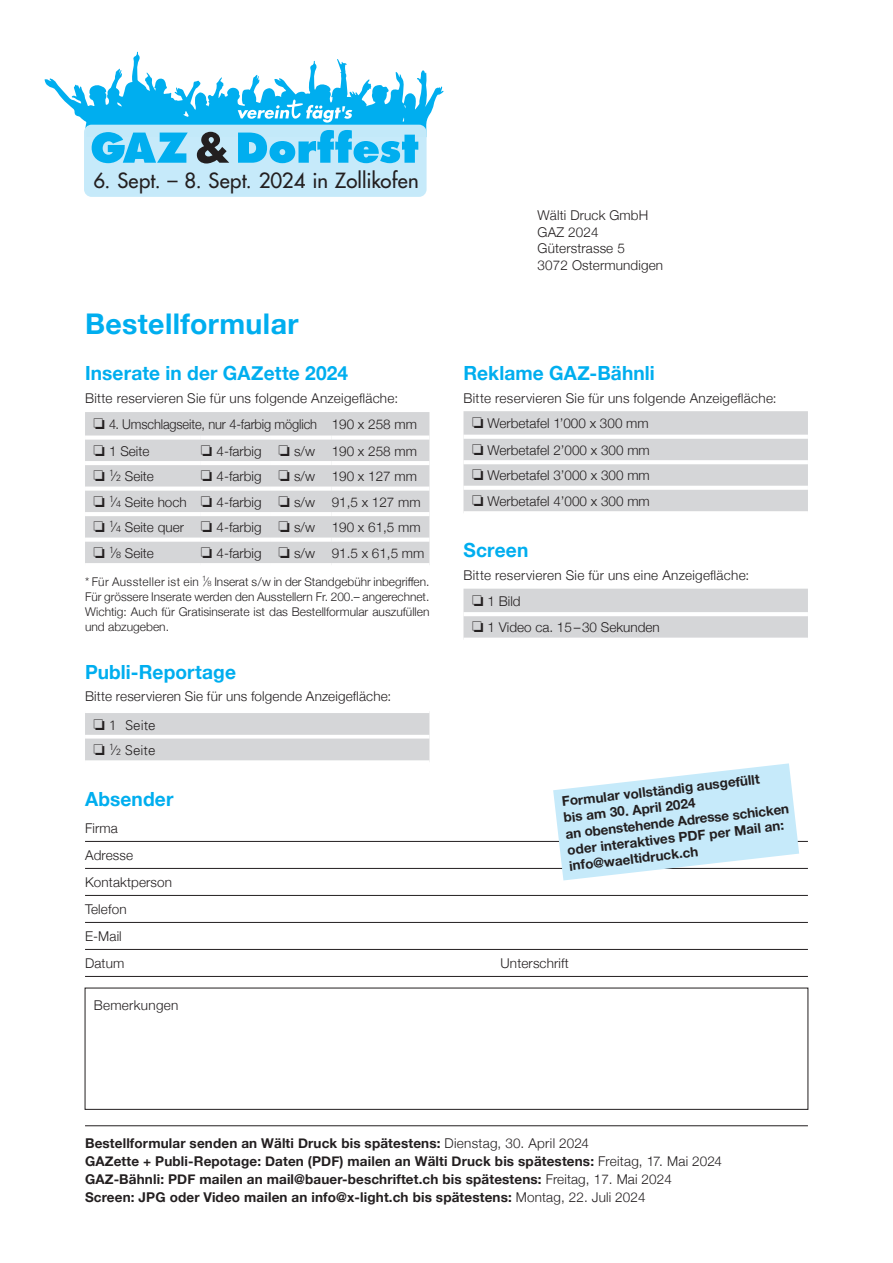
<style>
.page{position:relative;width:893px;height:1263px;background:#fff}
.page>*{position:absolute;margin:0;border:0;box-sizing:border-box;transform-origin:0 0}
.t1{font:700 28.5px "Helvetica Neue";letter-spacing:.015em;color:#00aeef}
.t2{font:500 20.4px "Futura Std";letter-spacing:.005em;color:#231f20}
.t3{font:700 19.5px "Helvetica Neue";letter-spacing:.005em;color:#00aeef}
.t4{font:300 13.5px/27px "Helvetica Neue";letter-spacing:.01em;color:#231f20}
.t5{font:700 13.5px/18px "Helvetica Neue";letter-spacing:.01em;color:#231f20}
.t6{font:700 13.5px/16.2px "Helvetica Neue LT Std";color:#231f20}
.t7{font:300 13.5px/25.5px "Univers LT Std";color:#231f20}
.t8{font:300 12px/15px "Helvetica Neue";color:#231f20;text-align:justify}
.s1{font-family:"Univers LT Std"}
.s2{font-family:"Univers LT Std";font-size:9px}
.s3{font-size:7.5px}
.s4{font-size:9px}
.s5{font-weight:300}
</style>
<div class="page">
<hr style="left:85px;top:1125px;width:723px;height:1px;background:#231f20">
<hr style="left:85px;top:841px;width:723px;height:1px;background:#231f20">
<hr style="left:85px;top:868px;width:723px;height:1px;background:#231f20">
<hr style="left:85px;top:895px;width:723px;height:1px;background:#231f20">
<hr style="left:85px;top:922px;width:723px;height:1px;background:#231f20">
<hr style="left:85px;top:949px;width:723px;height:1px;background:#231f20">
<hr style="left:85px;top:976px;width:723px;height:1px;background:#231f20">
<svg style="left:553px;top:763px;width:246px;height:117px"></svg>
<div style="left:85px;top:412px;width:344px;height:151px;background:#d5d6d8"></div>
<div style="left:85px;top:435px;width:116px;height:5px;background:#fff"></div>
<div style="left:201px;top:435px;width:69px;height:5px;background:#fff"></div>
<div style="left:270px;top:435px;width:62px;height:5px;background:#fff"></div>
<div style="left:332px;top:435px;width:97px;height:5px;background:#fff"></div>
<hr style="left:85px;top:461px;width:116px;height:4px;background:#fff">
<hr style="left:201px;top:461px;width:69px;height:4px;background:#fff">
<hr style="left:270px;top:461px;width:62px;height:4px;background:#fff">
<hr style="left:332px;top:461px;width:97px;height:4px;background:#fff">
<div style="left:85px;top:486px;width:116px;height:5px;background:#fff"></div>
<div style="left:201px;top:486px;width:69px;height:5px;background:#fff"></div>
<div style="left:270px;top:486px;width:62px;height:5px;background:#fff"></div>
<div style="left:332px;top:486px;width:97px;height:5px;background:#fff"></div>
<hr style="left:85px;top:512px;width:116px;height:4px;background:#fff">
<hr style="left:201px;top:512px;width:69px;height:4px;background:#fff">
<hr style="left:270px;top:512px;width:62px;height:4px;background:#fff">
<hr style="left:332px;top:512px;width:97px;height:4px;background:#fff">
<svg style="left:85px;top:538px;width:116px;height:4px"></svg>
<svg style="left:201px;top:538px;width:69px;height:4px"></svg>
<svg style="left:270px;top:538px;width:62px;height:4px"></svg>
<svg style="left:332px;top:538px;width:97px;height:4px"></svg>
<div style="left:463px;top:411px;width:345px;height:100px;background:#d5d6d8"></div>
<hr style="left:463px;top:435px;width:345px;height:4px;background:#fff">
<hr style="left:463px;top:460px;width:345px;height:4px;background:#fff">
<hr style="left:463px;top:486px;width:345px;height:4px;background:#fff">
<div style="left:463px;top:589px;width:345px;height:49px;background:#d5d6d8"></div>
<hr style="left:463px;top:612px;width:345px;height:4px;background:#fff">
<div style="left:85px;top:713px;width:344px;height:47px;background:#d5d6d8"></div>
<hr style="left:85px;top:735px;width:344px;height:3px;background:#fff">
<svg style="left:85px;top:760px;width:344px;height:1px"></svg>
<div style="left:84px;top:125px;width:343px;height:72px;background:#c6eafa;border-radius:8px"></div>
<svg style="left:44px;top:52px;width:400px;height:112px"></svg>
<h2 class="t2" style="left:93px;top:167px;width:327px">6. Sept. – 8. Sept. 2024 in Zollikofen</h2>
<h1 class="t1" style="left:85px;top:302px;width:215px">Bestellformular</h1>
<h3 class="t3" style="left:85px;top:358px;width:265px">Inserate in der GAZette 2024</h3>
<p class="t4" style="left:94px;top:384px;width:325px;line-height:26.4px;text-indent:-9px">Bitte reservieren Sie für uns folgende Anzeigefläche:<br>❏ 4. Umschlagseite, nur 4-farbig möglich 190 x 258 mm ❏ 1 Seite</p>
<p class="t4" style="left:201px;top:436px;width:218px">❏ 4-farbig ❏ s/w 190 x 258 mm</p>
<p class="t4" style="left:94px;top:462px;width:62px">❏ <sup>1</sup><span class="s1">⁄</span><span class="s2">2</span> Seite</p>
<p class="t4" style="left:94px;top:463px;width:329px;line-height:25.5px;text-indent:107px">❏ 4-farbig ❏ s/w 190 x 127 mm ❏ <sup>1</sup><span class="s1">⁄</span><span class="s2">4</span> Seite hoch ❏ 4-farbig ❏ s/w 91,5 x 127 mm ❏ <sup>1</sup><span class="s1">⁄</span><span class="s2">4</span> Seite quer ❏ 4-farbig ❏ s/w 190 x 61,5 mm ❏ <sup>1</sup><span class="s1">⁄</span><span class="s2">8</span> Seite</p>
<p class="t4" style="left:201px;top:538px;width:225px">❏ 4-farbig ❏ s/w 91.5 x 61,5 mm</p>
<p class="t8" style="left:85px;top:573px;width:346px">* Für Aussteller ist ein <sup>1</sup>⁄<span class="s3">8</span> Inserat s/w in der Standgebühr inbegriffen.<br>Für grössere Inserate werden den Ausstellern Fr. 200.– angerechnet.<br>Wichtig: Auch für Gratisinserate ist das Bestellformular auszufüllen und abzugeben.</p>
<h3 class="t3" style="left:85px;top:656px;width:152px">Publi-Reportage</h3>
<p class="t4" style="left:85px;top:682px;width:308px">Bitte reservieren Sie für uns folgende Anzeigefläche:</p>
<p class="t7" style="left:94px;top:712px;width:64px">❏ 1 Seite ❏ <sup>1</sup>⁄<span class="s4">2</span> Seite</p>
<h3 class="t3" style="left:85px;top:783px;width:90px">Absender</h3>
<p class="t4" style="left:85px;top:813px;width:89px">Firma<br>Adresse<br>Kontaktperson<br>Telefon<br>E-Mail<br>Datum</p>
<p class="t4" style="left:94px;top:990px;width:86px">Bemerkungen</p>
<p class="t4" style="left:538px;top:206px;width:127px;line-height:16.5px">Wälti Druck GmbH<br>GAZ 2024<br>Güterstrasse 5<br>3072 Ostermundigen</p>
<h3 class="t3" style="left:463px;top:358px;width:193px">Reklame GAZ-Bähnli</h3>
<p class="t4" style="left:472px;top:384px;width:306px;line-height:25.8px;text-indent:-9px">Bitte reservieren Sie für uns folgende Anzeigefläche: ❏ Werbetafel 1’000 x 300 mm<br>❏ Werbetafel 2’000 x 300 mm<br>❏ Werbetafel 3’000 x 300 mm<br>❏ Werbetafel 4’000 x 300 mm</p>
<h3 class="t3" style="left:463px;top:535px;width:66px">Screen</h3>
<p class="t4" style="left:472px;top:560px;width:279px;line-height:26.4px;text-indent:-9px">Bitte reservieren Sie für uns eine Anzeigefläche: ❏ 1 Bild<br>❏ 1 Video ca. 15–30 Sekunden</p>
<p class="t6" style="left:561px;top:792px;width:227px;rotate:-6deg">Formular vollständig ausgefüllt<br>bis am 30. April 2024<br>an obenstehende Adresse schicken oder interaktives PDF per Mail an: info@waeltidruck.ch</p>
<p class="t4" style="left:501px;top:948px;width:70px">Unterschrift</p>
<p class="t5" style="left:85px;top:1135px;width:638px">Bestellformular senden an Wälti Druck bis spätestens: <span class="s5">Dienstag, 30. April 2024<br></span>GAZette + Publi-Repotage: Daten (PDF) mailen an Wälti Druck bis spätestens: <span class="s5">Freitag, 17. Mai 2024<br></span>GAZ-Bähnli: PDF mailen an mail@bauer-beschriftet.ch bis spätestens: <span class="s5">Freitag, 17. Mai 2024<br></span>Screen: JPG oder Video mailen an info@x-light.ch bis spätestens: <span class="s5">Montag, 22. Juli 2024</span></p>
</div>
